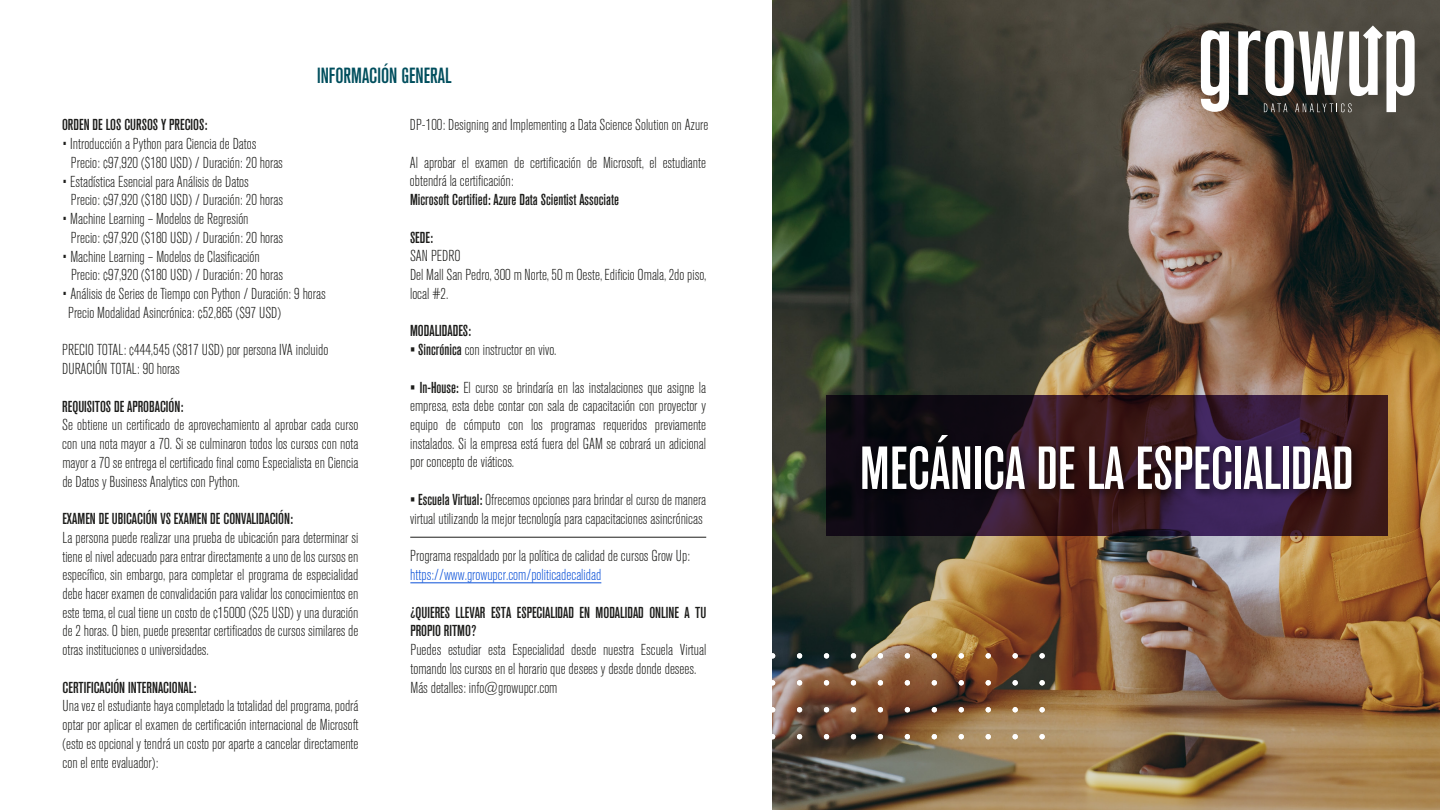
<style>
.page{position:relative;width:1440px;height:810px;background:#fff}
.page>*{position:absolute;margin:0;border:0;box-sizing:border-box;transform-origin:0 0}
.t1{font:60.15px "Akzidenz Grotesk BQ Md Cnd Alt";color:#fff}
.t2{font:500 condensed 21.75px "Akzidenz Grotesk BQ";color:#004e5d}
.t3{font:300 condensed 15.75px/18.8px "Akzidenz Grotesk BQ";color:#1d1d1b}
.t4{font:15.75px/18.8px "Akzidenz Grotesk BQ Md Cnd Alt";color:#1d1d1b}
.t5{font:300 condensed 15.75px "Akzidenz Grotesk BQ";color:#0b51d8}
.t6{font:500 condensed 15.75px "Akzidenz Grotesk BQ";color:#1d1d1b}
.s1{font-weight:500}
</style>
<div class="page">
<img style="left:772px;top:0;width:668px;height:809px">
<svg style="left:772px;top:653px;width:3px;height:5px"></svg>
<svg style="left:772px;top:680px;width:3px;height:5px"></svg>
<svg style="left:772px;top:707px;width:3px;height:5px"></svg>
<svg style="left:772px;top:734px;width:3px;height:5px"></svg>
<svg style="left:797px;top:653px;width:5px;height:5px"></svg>
<svg style="left:797px;top:680px;width:5px;height:5px"></svg>
<svg style="left:797px;top:707px;width:5px;height:5px"></svg>
<svg style="left:797px;top:734px;width:5px;height:5px"></svg>
<svg style="left:824px;top:653px;width:5px;height:5px"></svg>
<svg style="left:824px;top:680px;width:5px;height:5px"></svg>
<svg style="left:824px;top:707px;width:5px;height:5px"></svg>
<svg style="left:824px;top:734px;width:5px;height:5px"></svg>
<svg style="left:851px;top:653px;width:5px;height:5px"></svg>
<svg style="left:851px;top:680px;width:5px;height:5px"></svg>
<svg style="left:851px;top:707px;width:5px;height:5px"></svg>
<svg style="left:851px;top:734px;width:5px;height:5px"></svg>
<svg style="left:878px;top:653px;width:5px;height:5px"></svg>
<svg style="left:878px;top:680px;width:5px;height:5px"></svg>
<svg style="left:878px;top:707px;width:5px;height:5px"></svg>
<svg style="left:878px;top:734px;width:5px;height:5px"></svg>
<svg style="left:905px;top:653px;width:5px;height:5px"></svg>
<svg style="left:905px;top:680px;width:5px;height:5px"></svg>
<svg style="left:905px;top:707px;width:5px;height:5px"></svg>
<svg style="left:905px;top:734px;width:5px;height:5px"></svg>
<svg style="left:932px;top:653px;width:5px;height:5px"></svg>
<svg style="left:932px;top:680px;width:5px;height:5px"></svg>
<svg style="left:932px;top:707px;width:5px;height:5px"></svg>
<svg style="left:932px;top:734px;width:5px;height:5px"></svg>
<svg style="left:959px;top:653px;width:5px;height:5px"></svg>
<svg style="left:959px;top:680px;width:5px;height:5px"></svg>
<svg style="left:959px;top:707px;width:5px;height:5px"></svg>
<svg style="left:959px;top:734px;width:5px;height:5px"></svg>
<svg style="left:986px;top:653px;width:5px;height:5px"></svg>
<svg style="left:986px;top:680px;width:5px;height:5px"></svg>
<svg style="left:986px;top:707px;width:5px;height:5px"></svg>
<svg style="left:986px;top:734px;width:5px;height:5px"></svg>
<svg style="left:1013px;top:653px;width:5px;height:5px"></svg>
<svg style="left:1013px;top:680px;width:5px;height:5px"></svg>
<svg style="left:1013px;top:707px;width:5px;height:5px"></svg>
<svg style="left:1013px;top:734px;width:5px;height:5px"></svg>
<svg style="left:1040px;top:653px;width:5px;height:5px"></svg>
<svg style="left:1040px;top:680px;width:5px;height:5px"></svg>
<svg style="left:1040px;top:707px;width:5px;height:5px"></svg>
<svg style="left:1040px;top:734px;width:5px;height:5px"></svg>
<svg style="left:826px;top:395px;width:562px;height:141px;background:#2a1420"></svg>
<img style="left:850px;top:425px;width:517px;height:90px">
<svg style="left:1201px;top:30px;width:28px;height:82px"></svg>
<svg style="left:1238px;top:25px;width:177px;height:87px"></svg>
<hr style="left:410px;top:582px;width:191px;height:1px;background:#0b51d8">
<hr style="left:410px;top:537px;width:296px;height:1px;background:#1d1d1b">
<h2 class="t2" style="left:317px;top:63px;width:136px">INFORMACIÓN GENERAL</h2>
<p class="t6" style="left:62px;top:116px;width:147px">ORDEN DE LOS CURSOS Y PRECIOS:</p>
<p class="t3" style="left:71px;top:135px;width:213px;text-indent:-9px">• Introducción a Python para Ciencia de Datos<br>Precio: ¢97,920 ($180 USD) / Duración: 20 horas</p>
<p class="t3" style="left:71px;top:172px;width:213px;text-indent:-9px">• Estadística Esencial para Análisis de Datos<br>Precio: ¢97,920 ($180 USD) / Duración: 20 horas</p>
<p class="t3" style="left:71px;top:210px;width:213px;text-indent:-9px">• Machine Learning – Modelos de Regresión<br>Precio: ¢97,920 ($180 USD) / Duración: 20 horas</p>
<p class="t3" style="left:71px;top:247px;width:213px;text-indent:-9px">• Machine Learning – Modelos de Clasificación<br>Precio: ¢97,920 ($180 USD) / Duración: 20 horas</p>
<p class="t3" style="left:68px;top:285px;width:259px;text-indent:-6px">• Análisis de Series de Tiempo con Python / Duración: 9 horas<br>Precio Modalidad Asincrónica: ¢52,865 ($97 USD)</p>
<p class="t3" style="left:62px;top:341px;width:268px">PRECIO TOTAL: ¢444,545 ($817 USD) por persona IVA incluido<br>DURACIÓN TOTAL: 90 horas</p>
<p class="t4" style="left:62px;top:397px;width:123px">REQUISITOS DE APROBACIÓN:</p>
<p class="t3" style="left:62px;top:416px;width:298px;text-align:justify">Se obtiene un certificado de aprovechamiento al aprobar cada curso con una nota mayor a 70. Si se culminaron todos los cursos con nota mayor a 70 se entrega el certificado final como Especialista en Ciencia de Datos y Business Analytics con Python.</p>
<p class="t4" style="left:62px;top:509px;width:232px">EXAMEN DE UBICACIÓN VS EXAMEN DE CONVALIDACIÓN:</p>
<p class="t3" style="left:62px;top:528px;width:298px;text-align:justify">La persona puede realizar una prueba de ubicación para determinar si tiene el nivel adecuado para entrar directamente a uno de los cursos en específico, sin embargo, para completar el programa de especialidad debe hacer examen de convalidación para validar los conocimientos en este tema, el cual tiene un costo de ¢15000 ($25 USD) y una duración de 2 horas. O bien, puede presentar certificados de cursos similares de otras instituciones o universidades.</p>
<p class="t4" style="left:63px;top:678px;width:135px">CERTIFICACIÓN INTERNACIONAL:</p>
<p class="t3" style="left:63px;top:697px;width:298px;text-align:justify">Una vez el estudiante haya completado la totalidad del programa, podrá optar por aplicar el examen de certificación internacional de Microsoft (esto es opcional y tendrá un costo por aparte a cancelar directamente con el ente evaluador):</p>
<p class="t3" style="left:410px;top:116px;width:300px">DP-100: Designing and Implementing a Data Science Solution on Azure</p>
<p class="t3" style="left:410px;top:153px;width:298px">Al aprobar el examen de certificación de Microsoft, el estudiante obtendrá la certificación:</p>
<p class="t4" style="left:410px;top:190px;width:211px">Microsoft Certified: Azure Data Scientist Associate</p>
<p class="t4" style="left:410px;top:228px;width:24px">SEDE:</p>
<p class="t3" style="left:410px;top:247px;width:298px">SAN PEDRO<br>Del Mall San Pedro, 300 m Norte, 50 m Oeste, Edificio Omala, 2do piso, local #2.</p>
<p class="t4" style="left:410px;top:321px;width:63px">MODALIDADES:</p>
<p class="t3" style="left:410px;top:341px;width:148px"><span class="s1">• Sincrónica</span> con instructor en vivo.</p>
<p class="t3" style="left:410px;top:378px;width:298px;text-align:justify"><span class="s1">• In-House:</span> El curso se brindaría en las instalaciones que asigne la empresa, esta debe contar con sala de capacitación con proyector y equipo de cómputo con los programas requeridos previamente instalados. Si la empresa está fuera del GAM se cobrará un adicional por concepto de viáticos.</p>
<p class="t3" style="left:410px;top:491px;width:297px"><span class="s1">• Escuela Virtual:</span> Ofrecemos opciones para brindar el curso de manera virtual utilizando la mejor tecnología para capacitaciones asincrónicas</p>
<p class="t3" style="left:410px;top:547px;width:281px">Programa respaldado por la política de calidad de cursos Grow Up:</p>
<p class="t5" style="left:410px;top:566px;width:192px">https://www.growupcr.com/politicadecalidad</p>
<p class="t4" style="left:410px;top:603px;width:298px">¿QUIERES LLEVAR ESTA ESPECIALIDAD EN MODALIDAD ONLINE A TU<br>PROPIO RITMO?</p>
<p class="t3" style="left:410px;top:641px;width:297px">Puedes estudiar esta Especialidad desde nuestra Escuela Virtual tomando los cursos en el horario que desees y desde donde desees.<br>Más detalles: info@growupcr.com</p>
<h1 class="t1" style="left:860px;top:434px;width:495px">MECÁNICA DE LA ESPECIALIDAD</h1>
</div>
